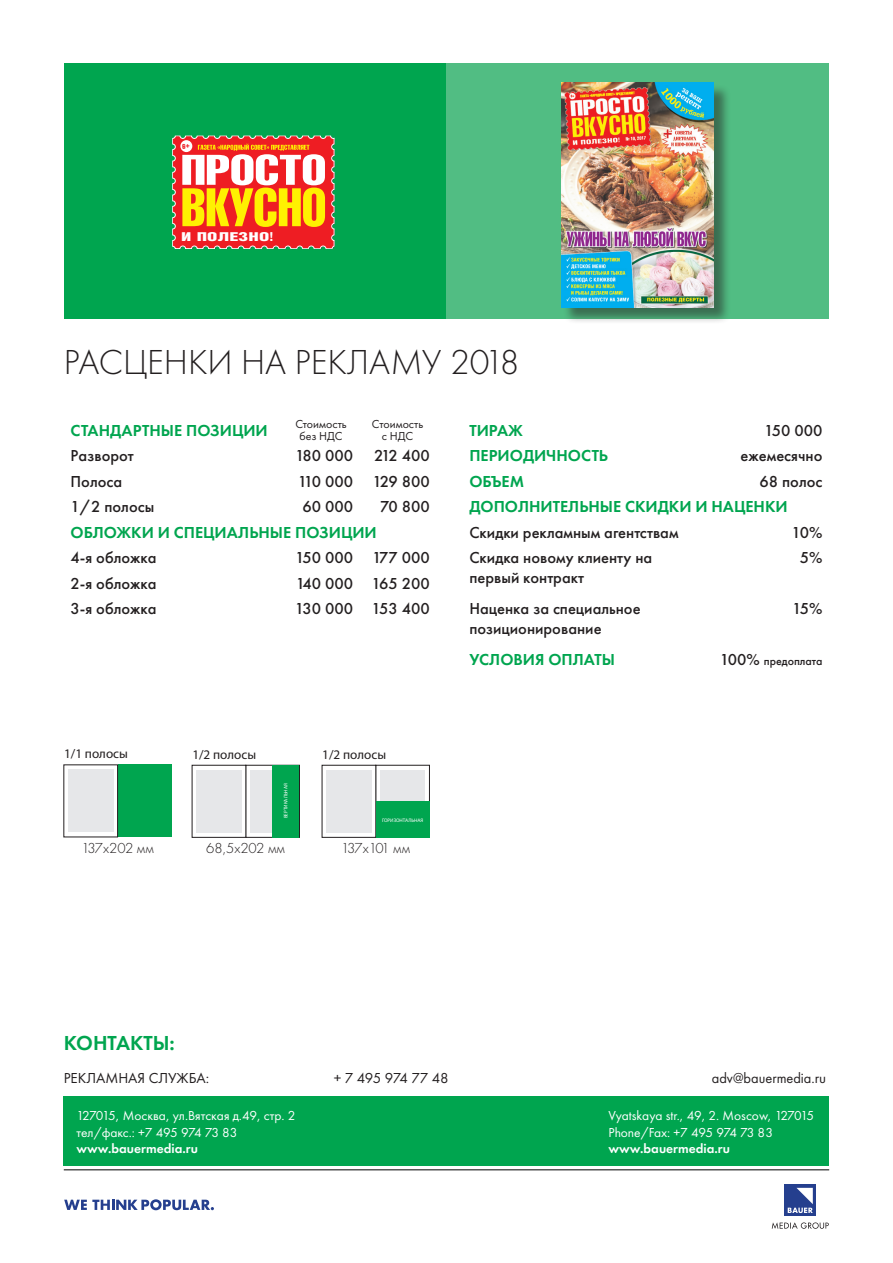
<style>
.page{position:relative;width:893px;height:1263px;background:#fff}
.page>*{position:absolute;margin:0;border:0;box-sizing:border-box;transform-origin:0 0}
.t1{font:300 36px "Futura PT";color:#231f20}
.t2{font:600 21px "Futura PT";color:#00a54f}
.t3{font:500 16.5px/19.8px "Futura PT";color:#231f20}
.t4{font:600 16.5px "Futura PT";color:#00a54f}
.t5{font:300 15px "Futura PT";color:#231f20}
.t6{font:15px "Futura PT";color:#231f20;scale:.96 1}
.t7{font:15px "Futura PT";color:#231f20}
.t8{font:15px "Futura PT";letter-spacing:-.03em;color:#231f20}
.t9{font:300 15px "Futura PT";letter-spacing:-.05em;color:#231f20}
.t10{font:13.5px "Futura PT";color:#fff}
.t11{font:13.5px "Futura PT";letter-spacing:-.02em;color:#fff}
.t12{font:600 13.5px "Futura PT";color:#fff}
.t13{font:13.2px "Myriad Pro";color:#231f20}
.t14{font:900 12.3px "Helios Cond";letter-spacing:.01em;color:#fff;scale:1.53 1}
.t15{font:12px "Futura PT";color:#231f20}
.t16{font:500 12px "Futura PT";color:#231f20}
.t17{font:5.1px "Myriad Pro";color:#fff}
.s1{font-size:16.5px}
</style>
<div class="page">
<div style="left:64px;top:64px;width:382px;height:255px;background:#00a54f"></div>
<div style="left:446px;top:64px;width:383px;height:255px;background:#51bd83"></div>
<hr style="left:64px;top:1169px;width:765px;height:1px;background:#000">
<svg style="left:772px;top:1222px;width:57px;height:7px"></svg>
<div style="left:785px;top:1185px;width:31px;height:31px;background:#253f8e"></div>
<svg style="left:788px;top:1188px;width:25px;height:25px"></svg>
<svg style="left:64px;top:1199px;width:150px;height:11px"></svg>
<div style="left:64px;top:1096px;width:765px;height:70px;background:#00a54f"></div>
<div style="left:563px;top:84px;width:168px;height:240px;background:#231f20;opacity:.5"></div>
<img style="left:562px;top:83px;width:152px;height:224px">
<div style="left:118px;top:765px;width:53px;height:72px;background:#00a54f"></div>
<div style="left:68px;top:769px;width:45px;height:63px;background:#e6e7e9"></div>
<div style="left:246px;top:765px;width:54px;height:72px;border:1px solid #231f20"></div>
<div style="left:250px;top:770px;width:45px;height:63px;background:#e6e7e9"></div>
<div style="left:228px;top:770px;width:13px;height:63px;background:#e6e7e9"></div>
<div style="left:210px;top:770px;width:18px;height:63px;background:#e6e7e9"></div>
<div style="left:196px;top:770px;width:14px;height:63px;background:#e6e7e9"></div>
<div style="left:272px;top:765px;width:27px;height:72px;background:#00a54f"></div>
<div style="left:376px;top:765px;width:53px;height:72px;border:1px solid #231f20"></div>
<div style="left:411px;top:770px;width:14px;height:63px;background:#e6e7e9"></div>
<div style="left:394px;top:770px;width:18px;height:63px;background:#e6e7e9"></div>
<div style="left:380px;top:770px;width:14px;height:63px;background:#e6e7e9"></div>
<div style="left:358px;top:770px;width:13px;height:63px;background:#e6e7e9"></div>
<div style="left:340px;top:770px;width:18px;height:63px;background:#e6e7e9"></div>
<div style="left:326px;top:770px;width:14px;height:63px;background:#e6e7e9"></div>
<div style="left:376px;top:801px;width:53px;height:36px;background:#00a54f"></div>
<svg style="left:172px;top:135px;width:163px;height:114px;background:#ed7a46"></svg>
<p class="t14" style="left:181px;top:229px;width:62px">И ПОЛЕЗНО!</p>
<p class="t1" style="left:64px;top:342px;width:457px">РАСЦЕНКИ НА РЕКЛАМУ 2018</p>
<p class="t4" style="left:71px;top:420px;width:199px">СТАНДАРТНЫЕ ПОЗИЦИИ</p>
<p class="t15" style="left:295px;top:417px;width:53px">Стоимость</p>
<p class="t15" style="left:299px;top:429px;width:45px">без НДС</p>
<p class="t15" style="left:372px;top:417px;width:53px">Стоимость</p>
<p class="t15" style="left:382px;top:429px;width:33px">с НДС</p>
<p class="t3" style="left:71px;top:446px;width:65px">Разворот</p>
<p class="t3" style="left:295px;top:446px;width:60px">180 000</p>
<p class="t3" style="left:374px;top:446px;width:57px">212 400</p>
<p class="t3" style="left:71px;top:471px;width:53px">Полоса</p>
<p class="t3" style="left:298px;top:471px;width:57px">110 000</p>
<p class="t3" style="left:373px;top:471px;width:59px">129 800</p>
<p class="t3" style="left:71px;top:497px;width:85px">1/2 полосы</p>
<p class="t3" style="left:303px;top:497px;width:52px">60 000</p>
<p class="t3" style="left:380px;top:497px;width:51px">70 800</p>
<p class="t4" style="left:71px;top:522px;width:308px">ОБЛОЖКИ И СПЕЦИАЛЬНЫЕ ПОЗИЦИИ</p>
<p class="t3" style="left:71px;top:548px;width:88px">4-я обложка</p>
<p class="t3" style="left:295px;top:548px;width:60px">150 000</p>
<p class="t3" style="left:372px;top:548px;width:59px">177 000</p>
<p class="t3" style="left:71px;top:573px;width:88px">2-я обложка</p>
<p class="t3" style="left:296px;top:573px;width:59px">140 000</p>
<p class="t3" style="left:372px;top:573px;width:60px">165 200</p>
<p class="t3" style="left:71px;top:599px;width:88px">3-я обложка</p>
<p class="t3" style="left:295px;top:599px;width:60px">130 000</p>
<p class="t3" style="left:372px;top:599px;width:60px">153 400</p>
<p class="t13" style="left:64px;top:747px;width:65px">1/1 полосы</p>
<p class="t5" style="left:81px;top:840px;width:74px">137x202 мм</p>
<p class="t13" style="left:192px;top:748px;width:65px">1/2 полосы</p>
<p class="t17" style="left:283px;top:818px;width:36px;rotate:-90deg">ВЕРТИКАЛЬНАЯ</p>
<p class="t5" style="left:206px;top:840px;width:80px">68,5х202 мм</p>
<p class="t13" style="left:322px;top:748px;width:65px">1/2 полосы</p>
<p class="t17" style="left:382px;top:818px;width:43px">ГОРИЗОНТАЛЬНАЯ</p>
<p class="t9" style="left:341px;top:839px;width:71px">137х101 мм</p>
<p class="t4" style="left:469px;top:420px;width:55px">ТИРАЖ</p>
<p class="t3" style="left:764px;top:420px;width:60px">150 000</p>
<p class="t4" style="left:469px;top:445px;width:140px">ПЕРИОДИЧНОСТЬ</p>
<p class="t3" style="left:741px;top:446px;width:83px">ежемесячно</p>
<p class="t4" style="left:469px;top:471px;width:56px">ОБЪЕМ</p>
<p class="t3" style="left:760px;top:471px;width:64px">68 полос</p>
<p class="t4" style="left:469px;top:496px;width:320px">ДОПОЛНИТЕЛЬНЫЕ СКИДКИ И НАЦЕНКИ</p>
<p class="t3" style="left:469px;top:522px;width:211px">Скидки рекламным агентствам</p>
<p class="t3" style="left:792px;top:522px;width:32px">10%</p>
<p class="t3" style="left:469px;top:548px;width:184px">Cкидка новому клиенту на первый контракт</p>
<p class="t3" style="left:800px;top:548px;width:24px">5%</p>
<p class="t3" style="left:469px;top:599px;width:173px">Наценка за специальное позиционирование</p>
<p class="t3" style="left:792px;top:599px;width:32px">15%</p>
<p class="t4" style="left:469px;top:649px;width:147px">УСЛОВИЯ ОПЛАТЫ</p>
<p class="t16" style="left:720px;top:654px;width:104px"><span class="s1">100%</span> предоплата</p>
<p class="t2" style="left:64px;top:1030px;width:113px">КОНТАКТЫ:</p>
<p class="t7" style="left:64px;top:1069px;width:147px">РЕКЛАМНАЯ СЛУЖБА:</p>
<p class="t8" style="left:334px;top:1069px;width:116px">+ 7 495 974 77 48</p>
<p class="t6" style="left:712px;top:1069px;width:121px">adv@bauermedia.ru</p>
<p class="t10" style="left:77px;top:1108px;width:220px">127015, Москва, ул.Вятская д.49, стр. 2</p>
<p class="t11" style="left:77px;top:1124px;width:163px">тел/факс.: +7 495 974 73 83</p>
<p class="t12" style="left:77px;top:1140px;width:123px">www.bauermedia.ru</p>
<p class="t10" style="left:609px;top:1108px;width:207px">Vyatskaya str., 49, 2. Moscow, 127015</p>
<p class="t11" style="left:609px;top:1124px;width:166px">Phone/Fax: +7 495 974 73 83</p>
<p class="t12" style="left:609px;top:1140px;width:123px">www.bauermedia.ru</p>
</div>
